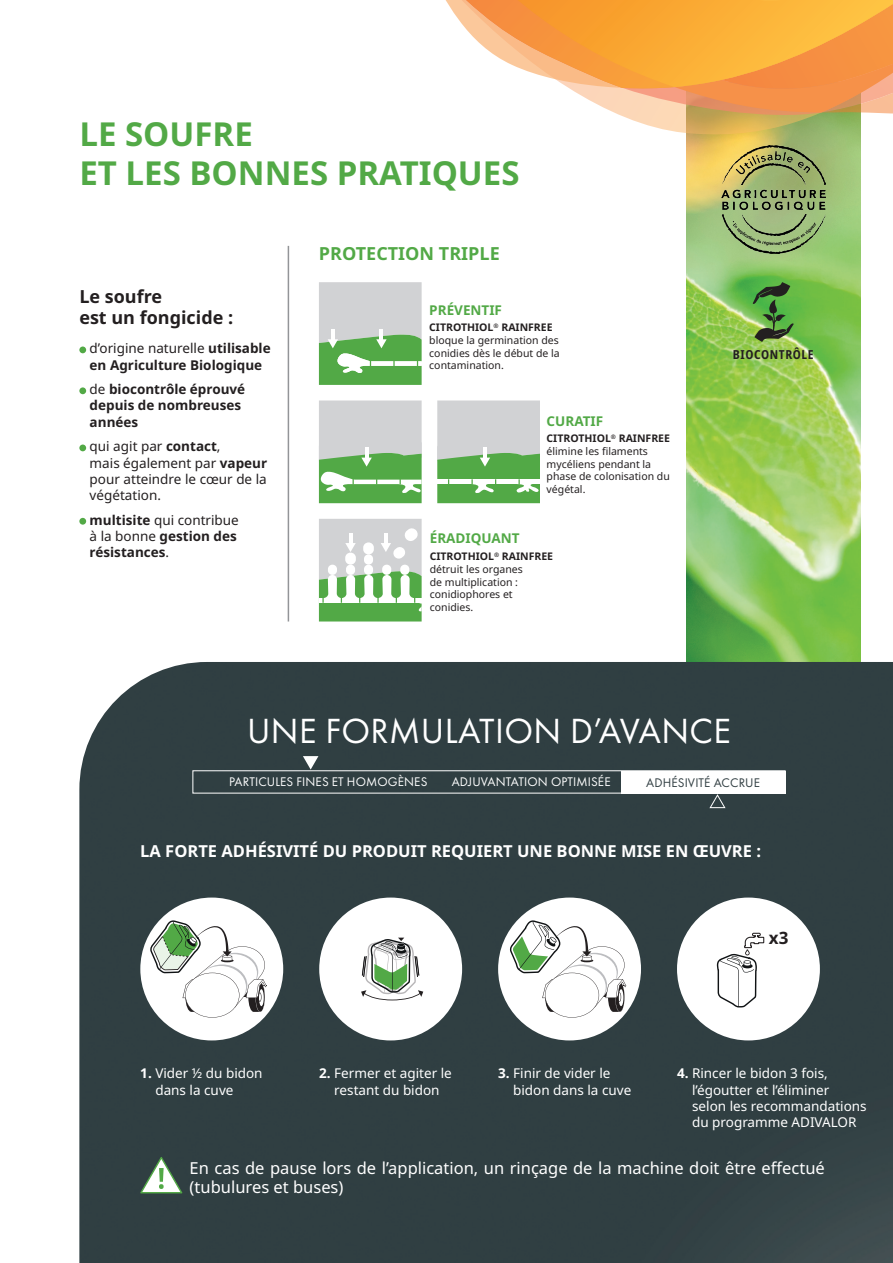
<style>
.page{position:relative;width:893px;height:1263px;background:#fff}
.page>*{position:absolute;margin:0;border:0;box-sizing:border-box;transform-origin:0 0}
.t1{font:36.3px "Futura PT";letter-spacing:.01em;color:#fff}
.t2{font:700 33px/39.6px "Noto Sans";color:#52a946}
.t3{font:700 18px/21.6px "Noto Sans";color:#231f20}
.t4{font:700 18px "Noto Sans";color:#52a946}
.t5{font:700 16.95px "Noto Sans";color:#231f20}
.t6{font:16.5px/19.8px "Noto Sans";color:#fff}
.t7{font:700 16.5px "Noto Sans";color:#fff}
.t8{font:13.5px/16.2px "Noto Sans";color:#fff}
.t9{font:700 13.5px/16.2px "Noto Sans";color:#231f20}
.t10{font:13.5px/16.2px "Noto Sans";color:#231f20}
.t11{font:700 13.5px "Noto Sans";color:#52a946}
.t12{font:12.9px "Futura PT";letter-spacing:.01em;color:#fff}
.t13{font:12.9px "Futura PT";letter-spacing:.01em;color:#313e42}
.t14{font:700 condensed 12.45px "Noto Sans";letter-spacing:.05em;color:#231f20}
.t15{font:10.5px/12.6px "Noto Sans";color:#231f20}
.s1{font-weight:400}
.s2{font-weight:700}
</style>
<div class="page">
<img style="left:686px;top:134px;width:174px;height:528px">
<div style="left:79px;top:346px;width:7px;height:7px;background:#52a946;border-radius:50%"></div>
<div style="left:79px;top:387px;width:7px;height:7px;background:#52a946;border-radius:50%"></div>
<div style="left:79px;top:444px;width:7px;height:7px;background:#52a946;border-radius:50%"></div>
<div style="left:79px;top:518px;width:7px;height:7px;background:#52a946;border-radius:50%"></div>
<div style="left:79px;top:662px;width:814px;height:601px;background:#303f42"></div>
<div style="left:140px;top:897px;width:143px;height:143px;background:#fff;border-radius:50%"></div>
<svg style="left:150px;top:920px;width:117px;height:98px"></svg>
<div style="left:319px;top:897px;width:143px;height:143px;background:#fff;border-radius:50%"></div>
<svg style="left:361px;top:938px;width:62px;height:62px"></svg>
<div style="left:498px;top:897px;width:143px;height:143px;background:#fff;border-radius:50%"></div>
<svg style="left:510px;top:920px;width:116px;height:98px"></svg>
<div style="left:677px;top:897px;width:143px;height:143px;background:#fff;border-radius:50%"></div>
<svg style="left:717px;top:933px;width:47px;height:74px"></svg>
<svg style="left:620px;top:115px;width:241px;height:19px;background:#cac07d"></svg>
<svg style="left:445px;top:0;width:448px;height:114px"></svg>
<hr style="left:288px;top:246px;width:1px;height:375px;background:#939598">
<div style="left:193px;top:770px;width:592px;height:23px;border:1px solid #fff"></div>
<svg style="left:303px;top:756px;width:15px;height:13px"></svg>
<svg style="left:709px;top:794px;width:17px;height:14px"></svg>
<div style="left:621px;top:771px;width:164px;height:22px;background:#fff"></div>
<svg style="left:140px;top:1157px;width:42px;height:36px"></svg>
<svg style="left:319px;top:282px;width:103px;height:103px;background:#a3c5a0"></svg>
<svg style="left:319px;top:400px;width:103px;height:103px;background:#a4c6a1"></svg>
<svg style="left:437px;top:400px;width:103px;height:103px;background:#a3c59f"></svg>
<svg style="left:319px;top:519px;width:103px;height:102px"></svg>
<svg style="left:753px;top:282px;width:41px;height:60px;background:#548c40"></svg>
<img style="left:722px;top:146px;width:103px;height:108px">
<p class="t2" style="left:79px;top:115px;width:442px">LE SOUFRE<br>ET LES BONNES PRATIQUES</p>
<p class="t3" style="left:79px;top:286px;width:155px">Le soufre<br>est un fongicide :</p>
<p class="t9" style="left:90px;top:341px;width:183px"><span class="s1">d’origine naturelle</span> utilisable en Agriculture Biologique</p>
<p class="t9" style="left:90px;top:381px;width:157px"><span class="s1">de</span> biocontrôle éprouvé depuis de nombreuses années</p>
<p class="t10" style="left:90px;top:439px;width:179px">qui agit par <span class="s2">contact</span>,<br>mais également par <span class="s2">vapeur </span>pour atteindre le cœur de la végétation.</p>
<p class="t9" style="left:90px;top:512px;width:151px">multisite <span class="s1">qui contribue à la bonne</span> gestion des résistances<span class="s1">.</span></p>
<p class="t4" style="left:319px;top:241px;width:182px">PROTECTION TRIPLE</p>
<p class="t11" style="left:429px;top:300px;width:74px">PRÉVENTIF</p>
<p class="t15" style="left:429px;top:322px;width:132px"><span class="s2">CITROTHIOL</span><sup>®</sup> <span class="s2">RAINFREE </span>bloque la germination des conidies dès le début de la contamination.</p>
<p class="t11" style="left:547px;top:411px;width:58px">CURATIF</p>
<p class="t15" style="left:547px;top:433px;width:125px"><span class="s2">CITROTHIOL</span><sup>®</sup> <span class="s2">RAINFREE </span>élimine les filaments mycéliens pendant la phase de colonisation du végétal.</p>
<p class="t11" style="left:430px;top:529px;width:91px">ÉRADIQUANT</p>
<p class="t15" style="left:430px;top:550px;width:125px"><span class="s2">CITROTHIOL</span><sup>®</sup> <span class="s2">RAINFREE </span>détruit les organes<br>de multiplication : conidiophores et conidies.</p>
<p class="t14" style="left:733px;top:346px;width:82px">BIOCONTRÔLE</p>
<p class="t1" style="left:247px;top:709px;width:485px">UNE FORMULATION D’AVANCE</p>
<p class="t12" style="left:229px;top:774px;width:200px">PARTICULES FINES ET HOMOGÈNES</p>
<p class="t12" style="left:452px;top:774px;width:160px">ADJUVANTATION OPTIMISÉE</p>
<p class="t13" style="left:635px;top:774px;width:115px">ADHÉSIV TÉ ACCRUE</p>
<p class="t13" style="left:646px;top:775px;width:115px">ADHÉSIVITÉ ACCRUE</p>
<p class="t7" style="left:140px;top:839px;width:622px">LA FORTE ADHÉSIVITÉ DU PRODUIT REQUIERT UNE BONNE MISE EN ŒUVRE :</p>
<h3 class="t5" style="left:769px;top:927px;width:21px">x3</h3>
<p class="t8" style="left:155px;top:1066px;width:109px;text-indent:-15px"><span class="s2">1.</span> Vider ½ du bidon dans la cuve</p>
<p class="t8" style="left:319px;top:1066px;width:134px;text-align:center"><span class="s2">2.</span> Fermer et agiter le restant du bidon</p>
<p class="t8" style="left:513px;top:1066px;width:120px;text-indent:-15px"><span class="s2">3.</span> Finir de vider le bidon dans la cuve</p>
<p class="t8" style="left:692px;top:1066px;width:176px;text-indent:-15px"><span class="s2">4.</span> Rincer le bidon 3 fois, l’égoutter et l’éliminer selon les recommandations du programme ADIVALOR</p>
<p class="t6" style="left:190px;top:1158px;width:637px">En cas de pause lors de l’application, un rinçage de la machine doit être effectué (tubulures et buses)</p>
</div>
